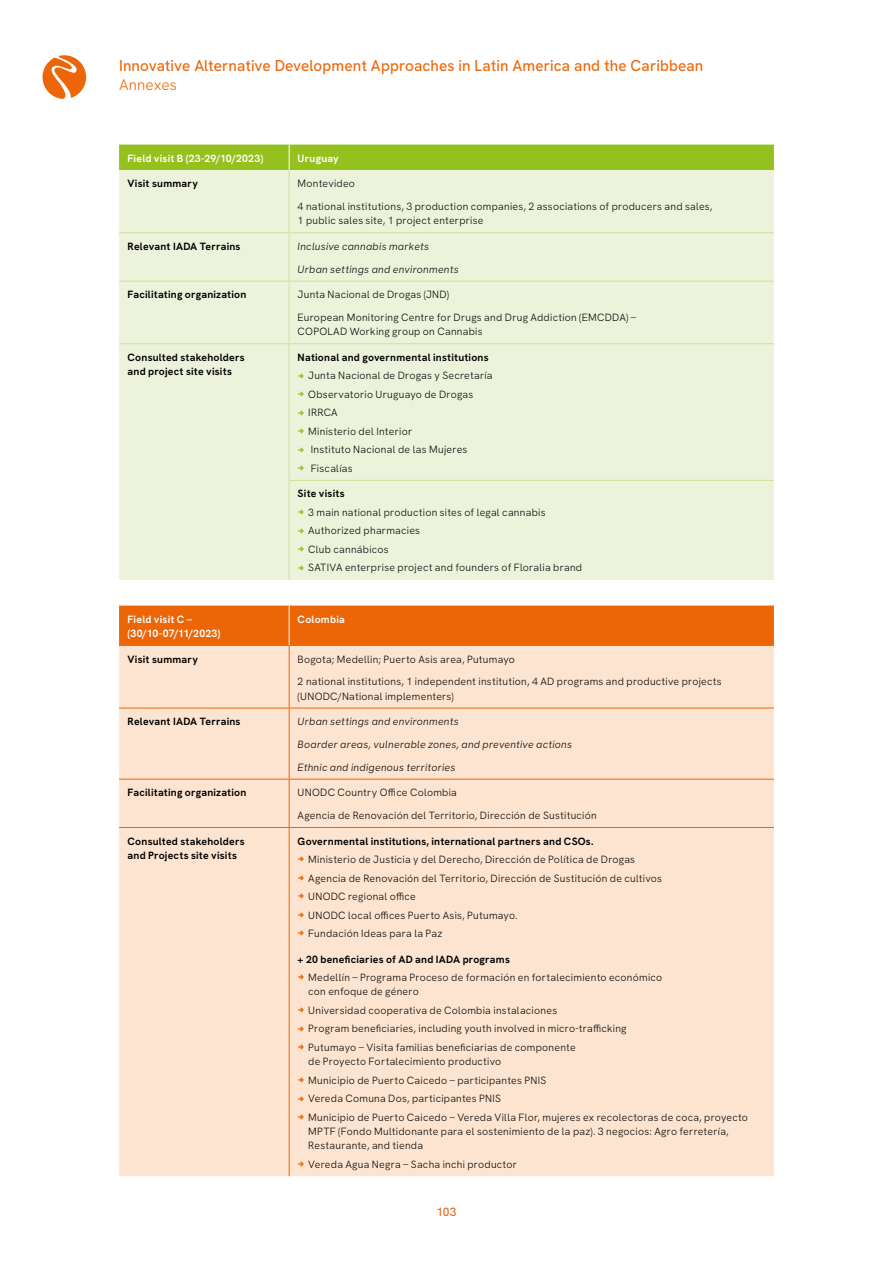
<style>
.page{position:relative;width:893px;height:1263px;background:#fff}
.page>*{position:absolute;margin:0;border:0;box-sizing:border-box;transform-origin:0 0}
.t1{font:500 15.75px "HK Grotesk Pro";letter-spacing:.01em;color:#ec6608}
.t2{font:300 15.3px "HK Grotesk Pro";letter-spacing:.01em;color:#ec6608}
.t3{font:500 12px "HK Grotesk Pro";color:#ec6608}
.Tabellen-LT_ohne_Einz{font:300 10.5px/14.2px "HK Grotesk Pro";letter-spacing:.025em;color:#000}
.Tabellen-LT_ohne_Einz-2{font:700 10.5px/14.2px "HK Grotesk Pro";letter-spacing:.02em;color:#000}
.Tabellen-LT_ohne_Einz-3{font:italic 300 10.5px "HK Grotesk Pro";letter-spacing:.025em;color:#000}
.Tabellen-Kopf_7P{font:700 10.5px/14.2px "HK Grotesk Pro";letter-spacing:.02em;color:#fff}
</style>
<div class="page">
<svg style="left:43px;top:55px;width:43px;height:44px"></svg>
<div style="left:119px;top:170px;width:655px;height:410px;background:#ecf3da"></div>
<div style="left:119px;top:605px;width:655px;height:40px;background:#ec6608"></div>
<div style="left:119px;top:646px;width:655px;height:530px;background:#fde4d0"></div>
<div style="left:119px;top:145px;width:655px;height:25px;background:#95c11f"></div>
<hr style="left:289px;top:170px;width:1px;height:62px;background:#cfe09b">
<hr style="left:119px;top:232px;width:170px;height:1px;background:#cfe09b">
<hr style="left:289px;top:232px;width:485px;height:1px;background:#cfe09b">
<hr style="left:289px;top:233px;width:1px;height:48px;background:#cfe09b">
<hr style="left:119px;top:281px;width:170px;height:1px;background:#cfe09b">
<hr style="left:289px;top:281px;width:485px;height:1px;background:#cfe09b">
<hr style="left:289px;top:281px;width:1px;height:62px;background:#cfe09b">
<hr style="left:119px;top:343px;width:170px;height:1px;background:#cfe09b">
<hr style="left:289px;top:343px;width:485px;height:1px;background:#cfe09b">
<hr style="left:289px;top:344px;width:1px;height:136px;background:#cfe09b">
<hr style="left:289px;top:480px;width:485px;height:1px;background:#cfe09b">
<hr style="left:289px;top:481px;width:1px;height:99px;background:#cfe09b">
<hr style="left:119px;top:645px;width:170px;height:1px;background:#ec6608">
<hr style="left:289px;top:645px;width:485px;height:1px;background:#ec6608">
<hr style="left:289px;top:646px;width:1px;height:62px;background:#ec6608">
<hr style="left:119px;top:708px;width:170px;height:1px;background:#ec6608">
<hr style="left:289px;top:708px;width:485px;height:1px;background:#ec6608">
<hr style="left:289px;top:708px;width:1px;height:71px;background:#ec6608">
<hr style="left:119px;top:779px;width:170px;height:1px;background:#ec6608">
<hr style="left:289px;top:779px;width:485px;height:1px;background:#ec6608">
<hr style="left:289px;top:779px;width:1px;height:48px;background:#ec6608">
<hr style="left:119px;top:827px;width:170px;height:1px;background:#ec6608">
<hr style="left:289px;top:827px;width:485px;height:1px;background:#ec6608">
<hr style="left:289px;top:828px;width:1px;height:118px;background:#ec6608">
<hr style="left:289px;top:946px;width:1px;height:230px;background:#ec6608">
<hr style="left:289px;top:606px;width:1px;height:39px;background:#fff">
<svg style="left:298px;top:373px;width:6px;height:5px"></svg>
<svg style="left:298px;top:391px;width:6px;height:6px"></svg>
<svg style="left:298px;top:410px;width:6px;height:5px"></svg>
<svg style="left:298px;top:429px;width:6px;height:5px"></svg>
<svg style="left:298px;top:447px;width:6px;height:5px"></svg>
<svg style="left:298px;top:466px;width:6px;height:5px"></svg>
<svg style="left:298px;top:510px;width:6px;height:5px"></svg>
<svg style="left:298px;top:528px;width:6px;height:5px"></svg>
<svg style="left:298px;top:547px;width:6px;height:5px"></svg>
<svg style="left:298px;top:565px;width:6px;height:5px"></svg>
<svg style="left:298px;top:857px;width:6px;height:5px"></svg>
<svg style="left:298px;top:875px;width:6px;height:5px"></svg>
<svg style="left:298px;top:894px;width:6px;height:5px"></svg>
<svg style="left:298px;top:912px;width:6px;height:5px"></svg>
<svg style="left:298px;top:931px;width:6px;height:5px"></svg>
<svg style="left:298px;top:975px;width:6px;height:5px"></svg>
<svg style="left:298px;top:1008px;width:6px;height:5px"></svg>
<svg style="left:298px;top:1026px;width:6px;height:5px"></svg>
<svg style="left:298px;top:1045px;width:6px;height:5px"></svg>
<svg style="left:298px;top:1077px;width:6px;height:5px"></svg>
<svg style="left:298px;top:1096px;width:6px;height:5px"></svg>
<svg style="left:298px;top:1114px;width:6px;height:5px"></svg>
<svg style="left:298px;top:1161px;width:6px;height:5px"></svg>
<h1 class="t1" style="left:119px;top:54px;width:586px">Innovative Alternative Development Approaches in Latin America and the Caribbean</h1>
<h2 class="t2" style="left:119px;top:73px;width:60px">Annexes</h2>
<p class="Tabellen-Kopf_7P" style="left:128px;top:150px;width:137px">Field visit B (23-29/10/2023)</p>
<p class="Tabellen-Kopf_7P" style="left:298px;top:150px;width:43px">Uruguay</p>
<p class="Tabellen-LT_ohne_Einz-2" style="left:128px;top:176px;width:72px">Visit summary</p>
<p class="Tabellen-LT_ohne_Einz" style="left:298px;top:176px;width:59px">Montevideo</p>
<p class="Tabellen-LT_ohne_Einz" style="left:298px;top:198px;width:416px">4 national institutions, 3 production companies, 2 associations of producers and sales,<br>1 public sales site, 1 project enterprise</p>
<p class="Tabellen-LT_ohne_Einz-2" style="left:128px;top:238px;width:115px">Relevant IADA Terrains</p>
<p class="Tabellen-LT_ohne_Einz-3" style="left:298px;top:238px;width:133px">Inclusive cannabis markets</p>
<p class="Tabellen-LT_ohne_Einz-3" style="left:298px;top:261px;width:162px">Urban settings and environments</p>
<p class="Tabellen-LT_ohne_Einz-2" style="left:128px;top:287px;width:120px">Facilitating organization</p>
<p class="Tabellen-LT_ohne_Einz" style="left:298px;top:287px;width:153px">Junta Nacional de Drogas (JND)</p>
<p class="Tabellen-LT_ohne_Einz" style="left:298px;top:309px;width:340px">European Monitoring Centre for Drugs and Drug Addiction (EMCDDA) –<br>COPOLAD Working group on Cannabis</p>
<p class="Tabellen-LT_ohne_Einz-2" style="left:128px;top:349px;width:119px">Consulted stakeholders and project site visits</p>
<p class="Tabellen-LT_ohne_Einz-2" style="left:298px;top:349px;width:193px">National and governmental institutions</p>
<p class="Tabellen-LT_ohne_Einz" style="left:308px;top:368px;width:186px">Junta Nacional de Drogas y Secretaría</p>
<p class="Tabellen-LT_ohne_Einz" style="left:308px;top:386px;width:166px">Observatorio Uruguayo de Drogas</p>
<p class="Tabellen-LT_ohne_Einz" style="left:308px;top:405px;width:31px">IRRCA</p>
<p class="Tabellen-LT_ohne_Einz" style="left:308px;top:423px;width:105px">Ministerio del Interior</p>
<p class="Tabellen-LT_ohne_Einz" style="left:311px;top:442px;width:158px">Instituto Nacional de las Mujeres</p>
<p class="Tabellen-LT_ohne_Einz" style="left:311px;top:460px;width:43px">Fiscalías</p>
<p class="Tabellen-LT_ohne_Einz-2" style="left:298px;top:486px;width:49px">Site visits</p>
<p class="Tabellen-LT_ohne_Einz" style="left:308px;top:504px;width:239px">3 main national production sites of legal cannabis</p>
<p class="Tabellen-LT_ohne_Einz" style="left:308px;top:523px;width:113px">Authorized pharmacies</p>
<p class="Tabellen-LT_ohne_Einz" style="left:308px;top:541px;width:82px">Club cannábicos</p>
<p class="Tabellen-LT_ohne_Einz" style="left:308px;top:560px;width:275px">SATIVA enterprise project and founders of Floralia brand</p>
<p class="Tabellen-Kopf_7P" style="left:128px;top:611px;width:94px">Field visit C – (30/10-07/11/2023)</p>
<p class="Tabellen-Kopf_7P" style="left:298px;top:611px;width:49px">Colombia</p>
<p class="Tabellen-LT_ohne_Einz-2" style="left:128px;top:651px;width:72px">Visit summary</p>
<p class="Tabellen-LT_ohne_Einz" style="left:298px;top:651px;width:219px">Bogota; Medellin; Puerto Asis area, Putumayo</p>
<p class="Tabellen-LT_ohne_Einz" style="left:298px;top:674px;width:426px">2 national institutions, 1 independent institution, 4 AD programs and productive projects (UNODC/National implementers)</p>
<p class="Tabellen-LT_ohne_Einz-2" style="left:128px;top:713px;width:115px">Relevant IADA Terrains</p>
<p class="Tabellen-LT_ohne_Einz-3" style="left:298px;top:714px;width:162px">Urban settings and environments</p>
<p class="Tabellen-LT_ohne_Einz-3" style="left:298px;top:736px;width:276px">Boarder areas, vulnerable zones, and preventive actions</p>
<p class="Tabellen-LT_ohne_Einz-3" style="left:298px;top:759px;width:159px">Ethnic and indigenous territories</p>
<p class="Tabellen-LT_ohne_Einz-2" style="left:128px;top:785px;width:120px">Facilitating organization</p>
<p class="Tabellen-LT_ohne_Einz" style="left:298px;top:785px;width:161px">UNODC Country Office Colombia</p>
<p class="Tabellen-LT_ohne_Einz" style="left:298px;top:807px;width:301px">Agencia de Renovación del Territorio, Dirección de Sustitución</p>
<p class="Tabellen-LT_ohne_Einz-2" style="left:128px;top:833px;width:119px">Consulted stakeholders and Projects site visits</p>
<p class="Tabellen-LT_ohne_Einz-2" style="left:298px;top:833px;width:298px">Governmental institutions, international partners and CSOs.</p>
<p class="Tabellen-LT_ohne_Einz" style="left:308px;top:851px;width:328px">Ministerio de Justicia y del Derecho, Dirección de Política de Drogas</p>
<p class="Tabellen-LT_ohne_Einz" style="left:308px;top:870px;width:355px">Agencia de Renovación del Territorio, Dirección de Sustitución de cultivos</p>
<p class="Tabellen-LT_ohne_Einz" style="left:308px;top:888px;width:109px">UNODC regional office</p>
<p class="Tabellen-LT_ohne_Einz" style="left:308px;top:907px;width:211px">UNODC local offices Puerto Asis, Putumayo.</p>
<p class="Tabellen-LT_ohne_Einz" style="left:308px;top:925px;width:136px">Fundación Ideas para la Paz</p>
<p class="Tabellen-LT_ohne_Einz-2" style="left:298px;top:951px;width:214px">+ 20 beneficiaries of AD and IADA programs</p>
<p class="Tabellen-LT_ohne_Einz" style="left:308px;top:970px;width:355px">Medellín – Programa Proceso de formación en fortalecimiento económico con enfoque de género</p>
<p class="Tabellen-LT_ohne_Einz" style="left:308px;top:1002px;width:250px">Universidad cooperativa de Colombia instalaciones</p>
<p class="Tabellen-LT_ohne_Einz" style="left:308px;top:1021px;width:320px">Program beneficiaries, including youth involved in micro-trafficking</p>
<p class="Tabellen-LT_ohne_Einz" style="left:308px;top:1039px;width:269px">Putumayo – Visita familias beneficiarias de componente de Proyecto Fortalecimiento productivo</p>
<p class="Tabellen-LT_ohne_Einz" style="left:308px;top:1072px;width:239px">Municipio de Puerto Caicedo – participantes PNIS</p>
<p class="Tabellen-LT_ohne_Einz" style="left:308px;top:1091px;width:194px">Vereda Comuna Dos, participantes PNIS</p>
<p class="Tabellen-LT_ohne_Einz" style="left:308px;top:1109px;width:441px">Municipio de Puerto Caicedo – Vereda Villa Flor, mujeres ex recolectoras de coca, proyecto<br>MPTF (Fondo Multidonante para el sostenimiento de la paz). 3 negocios: Agro ferretería,<br>Restaurante, and tienda</p>
<p class="Tabellen-LT_ohne_Einz" style="left:308px;top:1156px;width:210px">Vereda Agua Negra – Sacha inchi productor</p>
<p class="t3" style="left:436px;top:1202px;width:22px">103</p>
</div>
